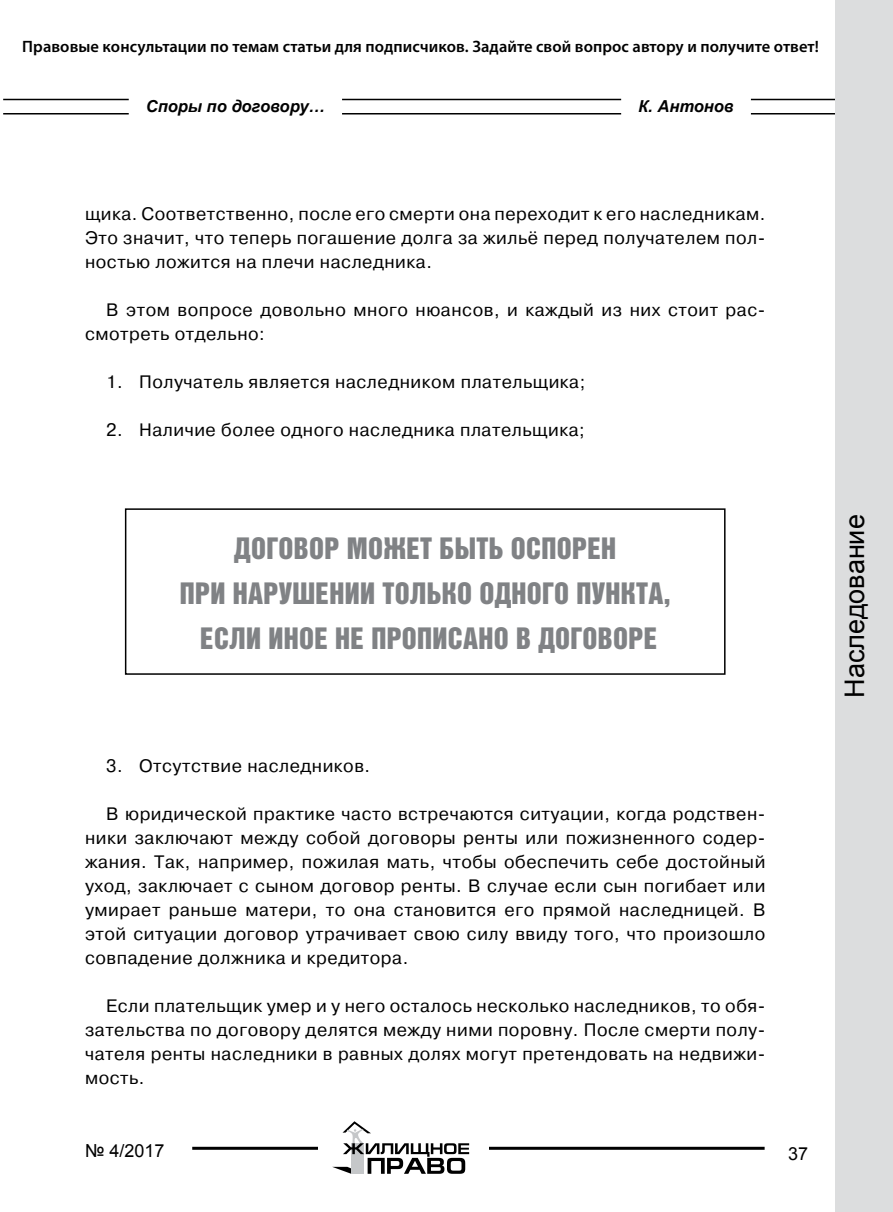
<style>
.page{position:relative;width:893px;height:1212px;background:#fff}
.page>*{position:absolute;margin:0;border:0;box-sizing:border-box;transform-origin:0 0}
.t1{font:30px/45px "Bastion Kontrast Alt C";letter-spacing:.01em;color:#808285;text-align:center}
.t2{font:27px "Arial";color:#000}
.t3{font:18px/24px "Pragmatica";letter-spacing:.03em;color:#000;text-align:justify}
.t4{font:18px "Arial";color:#000}
.t5{font:600 16.5px "Myriad Pro";letter-spacing:.005em;color:#000}
.t6{font:italic 700 16.5px "Arial";color:#000}
</style>
<div class="page">
<hr style="left:3px;top:99px;width:857px;height:1px;background:#000">
<hr style="left:3px;top:113px;width:857px;height:1px;background:#000">
<div style="left:835px;top:0;width:58px;height:1212px;background:#dcddde"></div>
<div style="left:621px;top:95px;width:130px;height:23px;background:#fff"></div>
<div style="left:129px;top:95px;width:213px;height:23px;background:#fff"></div>
<hr style="left:192px;top:1147px;width:573px;height:3px;background:#000">
<div style="left:319px;top:1108px;width:170px;height:85px;background:#fff"></div>
<svg style="left:332px;top:1121px;width:137px;height:53px"></svg>
<div style="left:125px;top:508px;width:600px;height:167px;border:2px solid #000"></div>
<p class="t5" style="left:22px;top:36px;width:798px">Правовые консультации по темам статьи для подписчиков. Задайте свой вопрос автору и получите ответ!</p>
<p class="t6" style="left:146px;top:96px;width:181px">Споры по договору…</p>
<p class="t6" style="left:638px;top:96px;width:97px">К. Антонов</p>
<p class="t3" style="left:85px;top:203px;width:682px">щика. Соответственно, после его смерти она переходит к его наследникам.<br>Это значит, что теперь погашение долга за жильё перед получателем пол&shy;ностью ложится на плечи наследника.</p>
<p class="t3" style="left:85px;top:299px;width:682px;text-indent:21px">В этом вопросе довольно много нюансов, и каждый из них стоит рас&shy;смотреть отдельно:</p>
<p class="t3" style="left:106px;top:371px;width:481px">1. Получатель является наследником плательщика;</p>
<p class="t3" style="left:106px;top:419px;width:480px">2. Наличие более одного наследника плательщика;</p>
<h1 class="t1" style="left:180px;top:526px;width:492px">Договор может быть оспорен<br>при нарушении только одного пункта, если иное не прописано в договоре</h1>
<p class="t3" style="left:106px;top:755px;width:265px">3. Отсутствие наследников.</p>
<p class="t3" style="left:85px;top:803px;width:682px;text-indent:21px">В юридической практике часто встречаются ситуации, когда родствен&shy;ники заключают между собой договоры ренты или пожизненного содер&shy;жания. Так, например, пожилая мать, чтобы обеспечить себе достойный уход, заключает с сыном договор ренты. В случае если сын погибает или умирает раньше матери, то она становится его прямой наследницей. В этой ситуации договор утрачивает свою силу ввиду того, что произошло совпадение должника и кредитора.</p>
<p class="t3" style="left:85px;top:994px;width:682px;text-indent:21px">Если плательщик умер и у него осталось несколько наследников, то обя&shy;зательства по договору делятся между ними поровну. После смерти полу&shy;чателя ренты наследники в равных долях могут претендовать на недвижи&shy;мость.</p>
<p class="t4" style="left:85px;top:1139px;width:81px">№ 4/2017</p>
<p class="t4" style="left:788px;top:1142px;width:22px">37</p>
<h2 class="t2" style="left:837px;top:697px;width:185px;rotate:-90deg">Наследование</h2>
</div>
